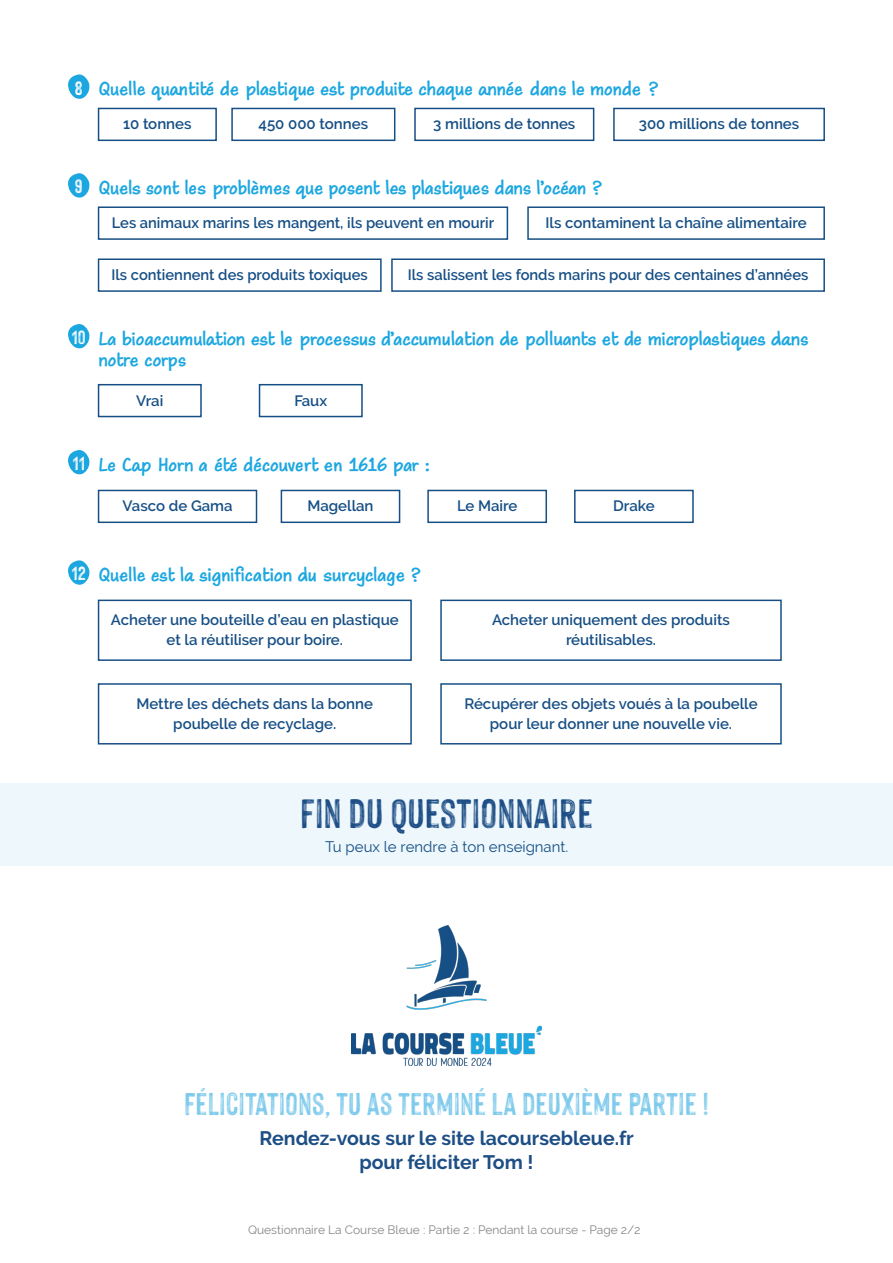
<style>
.page{position:relative;width:893px;height:1263px;background:#fff}
.page>*{position:absolute;margin:0;border:0;box-sizing:border-box;transform-origin:0 0}
.t1{font:45px "Hackney Vector";color:#1d4e86}
.t2{font:34.5px "Hackney Vector";color:#7ecaec}
.t3{font:700 27px/21px "Maku";color:#1da7e0}
.t4{font:21px "Hackney Vector";color:#fff}
.t5{font:700 19.5px/24px "Raleway";color:#1d4e85;text-align:center}
.t6{font:600 15px "Raleway";color:#164f85}
.t7{font:600 15px/19.5px "Raleway";color:#174f85;text-align:center}
.t8{font:15px "Raleway";color:#164f85}
.t9{font:12px "Raleway";color:#878787}
.s1{font-family:"Hackney Vector";font-weight:400;font-size:21px;color:#fff}
</style>
<div class="page">
<div style="left:0;top:783px;width:893px;height:82px;background:#edf7fc"></div>
<div style="left:98px;top:206px;width:410px;height:34px;border:2px solid #164f85"></div>
<div style="left:98px;top:258px;width:284px;height:34px;border:2px solid #164f85"></div>
<div style="left:527px;top:206px;width:298px;height:34px;border:2px solid #164f85"></div>
<div style="left:391px;top:258px;width:434px;height:34px;border:2px solid #164f85"></div>
<svg style="left:68px;top:74px;width:22px;height:25px"></svg>
<svg style="left:68px;top:173px;width:22px;height:25px"></svg>
<div style="left:98px;top:108px;width:119px;height:33px;border:2px solid #164f85"></div>
<div style="left:231px;top:108px;width:164px;height:33px;border:2px solid #164f85"></div>
<div style="left:414px;top:108px;width:180px;height:33px;border:2px solid #164f85"></div>
<div style="left:613px;top:108px;width:212px;height:33px;border:2px solid #164f85"></div>
<svg style="left:68px;top:324px;width:22px;height:25px"></svg>
<svg style="left:68px;top:450px;width:22px;height:25px"></svg>
<svg style="left:68px;top:560px;width:22px;height:25px"></svg>
<div style="left:98px;top:384px;width:104px;height:33px;border:2px solid #164f85"></div>
<div style="left:259px;top:384px;width:104px;height:33px;border:2px solid #164f85"></div>
<div style="left:98px;top:490px;width:159px;height:33px;border:2px solid #164f85"></div>
<div style="left:281px;top:490px;width:119px;height:33px;border:2px solid #164f85"></div>
<div style="left:427px;top:490px;width:120px;height:33px;border:2px solid #164f85"></div>
<div style="left:574px;top:490px;width:120px;height:33px;border:2px solid #164f85"></div>
<div style="left:98px;top:600px;width:314px;height:61px;border:2px solid #174f85"></div>
<div style="left:98px;top:683px;width:314px;height:61px;border:2px solid #174f85"></div>
<div style="left:440px;top:600px;width:342px;height:61px;border:2px solid #174f85"></div>
<div style="left:440px;top:683px;width:342px;height:61px;border:2px solid #174f85"></div>
<img style="left:351px;top:925px;width:191px;height:140px">
<p class="t3" style="left:75px;top:75px;width:586px"><span class="s1">8</span> Quelle quantité de plastique est produite chaque année dans le monde ?</p>
<p class="t6" style="left:123px;top:115px;width:70px">10 tonnes</p>
<p class="t6" style="left:259px;top:115px;width:111px">450 000 tonnes</p>
<p class="t6" style="left:433px;top:115px;width:144px">3 millions de tonnes</p>
<p class="t6" style="left:639px;top:115px;width:162px">300 millions de tonnes</p>
<p class="t3" style="left:75px;top:174px;width:530px"><span class="s1">9</span> Quels sont les problèmes que posent les plastiques dans l’océan ?</p>
<p class="t6" style="left:112px;top:214px;width:384px">Les animaux marins les mangent, ils peuvent en mourir</p>
<p class="t6" style="left:112px;top:266px;width:258px">Ils contiennent des produits toxiques</p>
<p class="t6" style="left:545px;top:214px;width:263px">Ils contaminent la chaîne alimentaire</p>
<p class="t6" style="left:408px;top:266px;width:402px">Ils salissent les fonds marins pour des centaines d’années</p>
<p class="t4" style="left:72px;top:326px;width:16px">10</p>
<p class="t3" style="left:98px;top:325px;width:712px">La bioaccumulation est le processus d’accumulation de polluants et de microplastiques dans notre corps</p>
<p class="t6" style="left:136px;top:392px;width:29px">Vrai</p>
<p class="t6" style="left:294px;top:392px;width:34px">Faux</p>
<p class="t3" style="left:73px;top:451px;width:360px"><span class="s1">11</span> Le Cap Horn a été découvert en 1616 par :</p>
<p class="t6" style="left:122px;top:497px;width:112px">Vasco de Gama</p>
<p class="t6" style="left:307px;top:497px;width:68px">Magellan</p>
<p class="t6" style="left:457px;top:497px;width:62px">Le Maire</p>
<p class="t6" style="left:613px;top:497px;width:43px">Drake</p>
<p class="t3" style="left:72px;top:561px;width:352px"><span class="s1">12</span> Quelle est la signification du surcyclage ?</p>
<p class="t7" style="left:111px;top:610px;width:289px">Acheter une bouteille d’eau en plastique et la réutiliser pour boire.</p>
<p class="t7" style="left:136px;top:694px;width:238px">Mettre les déchets dans la bonne poubelle de recyclage.</p>
<p class="t7" style="left:492px;top:610px;width:239px">Acheter uniquement des produits réutilisables.</p>
<p class="t7" style="left:464px;top:694px;width:295px">Récupérer des objets voués à la poubelle pour leur donner une nouvelle vie.</p>
<h1 class="t1" style="left:300px;top:789px;width:295px">FIN DU QUESTIONNAIRE</h1>
<p class="t8" style="left:325px;top:838px;width:245px">Tu peux le rendre à ton enseignant.</p>
<p class="t2" style="left:184px;top:1085px;width:526px">FÉLICITATIONS, TU AS TERMINÉ LA DEUXIÈME PARTIE !</p>
<p class="t5" style="left:260px;top:1126px;width:376px">Rendez-vous sur le site lacoursebleue.fr pour féliciter Tom !</p>
<p class="t9" style="left:248px;top:1223px;width:394px">Questionnaire La Course Bleue : Partie 2 : Pendant la course - Page 2/2</p>
</div>
